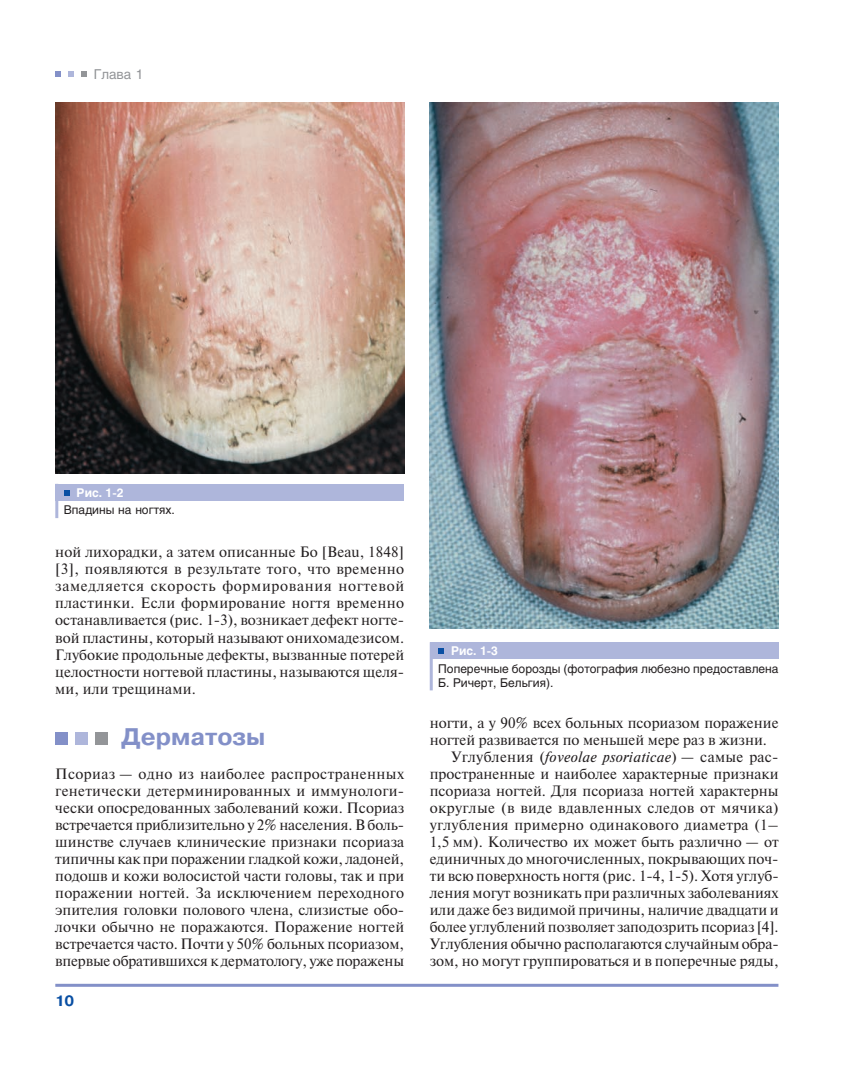
<style>
.page{position:relative;width:851px;height:1085px;background:#fff}
.page>*{position:absolute;margin:0;border:0;box-sizing:border-box;transform-origin:0 0}
.t1{font:700 24px "Pragmatica C";color:#8390c8}
.t2{font:15px/17px "Newton C";color:#231f20;text-align:justify}
.t3{font:15px "Newton C";letter-spacing:.02em;color:#231f20}
.t4{font:15px "Newton C";letter-spacing:.025em;color:#231f20}
.t5{font:700 15px "Pragmatica C";color:#094fa3}
.t6{font:13.5px "Helios";color:#939598}
.t7{font:12px/17.4px "Helios";color:#231f20}
.s1{font-weight:700;color:#fff}
.s2{font-style:italic}
</style>
<div class="page">
<svg style="left:55px;top:72px;width:6px;height:5px"></svg>
<svg style="left:68px;top:72px;width:6px;height:5px"></svg>
<svg style="left:81px;top:72px;width:5px;height:5px"></svg>
<hr style="left:55px;top:983px;width:723px;height:3px;background:#8390c8">
<div style="left:55px;top:731px;width:13px;height:13px;background:#8390c8"></div>
<div style="left:75px;top:731px;width:13px;height:13px;background:#aeb6db"></div>
<div style="left:95px;top:731px;width:13px;height:13px;background:#939598"></div>
<div style="left:55px;top:484px;width:349px;height:16px;background:#aeb6db"></div>
<svg style="left:64px;top:490px;width:5px;height:5px"></svg>
<hr style="left:55px;top:483px;width:3px;height:35px;background:#aeb6db">
<div style="left:429px;top:642px;width:349px;height:16px;background:#aeb6db"></div>
<svg style="left:438px;top:648px;width:5px;height:5px"></svg>
<hr style="left:429px;top:642px;width:3px;height:48px;background:#aeb6db">
<img style="left:55px;top:102px;width:349px;height:372px">
<img style="left:429px;top:102px;width:349px;height:527px">
<p class="t6" style="left:94px;top:69px;width:51px">Глава 1</p>
<p class="t7" style="left:64px;top:485px;width:113px;text-indent:13px"><span class="s1">Рис. 1-2<br></span>Впадины на ногтях.</p>
<p class="t2" style="left:55px;top:545px;width:350px">ной лихорадки, а затем описанные Бо [Beau, 1848] [3], появляются в результате того, что временно замедляется скорость формирования ногтевой пластинки. Если формирование ногтя временно останавливается (рис. 1-3), возникает дефект ногте&shy;вой пластины, который называют онихомадезисом.<br>Глубокие продольные дефекты, вызванные потерей целостности ногтевой пластины, называются щеля&shy;ми, или трещинами.</p>
<p class="t1" style="left:122px;top:727px;width:145px">Дерматозы</p>
<p class="t2" style="left:55px;top:766px;width:350px">Псориаз — одно из наиболее распространенных генетически детерминированных и иммунологи&shy;чески опосредованных заболеваний кожи. Псориаз встречается приблизительно у 2% населения. В боль&shy;шинстве случаев клинические признаки псориаза типичны как при поражении гладкой кожи, ладоней, подошв и кожи волосистой части головы, так и при поражении ногтей. За исключением переходного эпителия головки полового члена, слизистые обо&shy;лочки обычно не поражаются. Поражение ногтей встречается часто. Почти у 50% больных псориазом, впервые обратившихся к дерматологу, уже поражены</p>
<p class="t5" style="left:55px;top:994px;width:20px">10</p>
<p class="t7" style="left:438px;top:643px;width:342px;text-indent:13px"><span class="s1">Рис. 1-3<br></span>Поперечные борозды (фотография любезно предоставлена</p>
<p class="t7" style="left:438px;top:675px;width:117px">Б. Ричерт, Бельгия).</p>
<p class="t2" style="left:429px;top:715px;width:350px">ногти, а у 90% всех больных псориазом поражение</p>
<p class="t2" style="left:429px;top:732px;width:338px">ногтей развивается по меньшей мере раз в жизни.</p>
<p class="t3" style="left:451px;top:751px;width:329px">Углубления (<span class="s2">foveolae psoriaticae</span>) — самые рас-</p>
<p class="t2" style="left:429px;top:766px;width:350px">пространенные и наиболее характерные признаки</p>
<p class="t2" style="left:429px;top:783px;width:350px">псориаза ногтей. Для псориаза ногтей характерны</p>
<p class="t4" style="left:429px;top:802px;width:350px">округлые (в виде вдавленных следов от мячика)</p>
<p class="t3" style="left:429px;top:819px;width:350px">углубления примерно одинакового диаметра (1–</p>
<p class="t2" style="left:429px;top:834px;width:350px">1,5 мм). Количество их может быть различно — от</p>
<p class="t2" style="left:429px;top:851px;width:350px">единичных до многочисленных, покрывающих поч-</p>
<p class="t2" style="left:429px;top:868px;width:350px">ти всю поверхность ногтя (рис. 1-4, 1-5). Хотя углуб-</p>
<p class="t2" style="left:429px;top:885px;width:350px">ления могут возникать при различных заболеваниях</p>
<p class="t2" style="left:429px;top:902px;width:350px">или даже без видимой причины, наличие двадцати и</p>
<p class="t2" style="left:429px;top:919px;width:350px">более углублений позволяет заподозрить псориаз [4].</p>
<p class="t2" style="left:429px;top:936px;width:350px">Углубления обычно располагаются случайным обра-</p>
<p class="t2" style="left:429px;top:953px;width:350px">зом, но могут группироваться и в поперечные ряды,</p>
</div>
